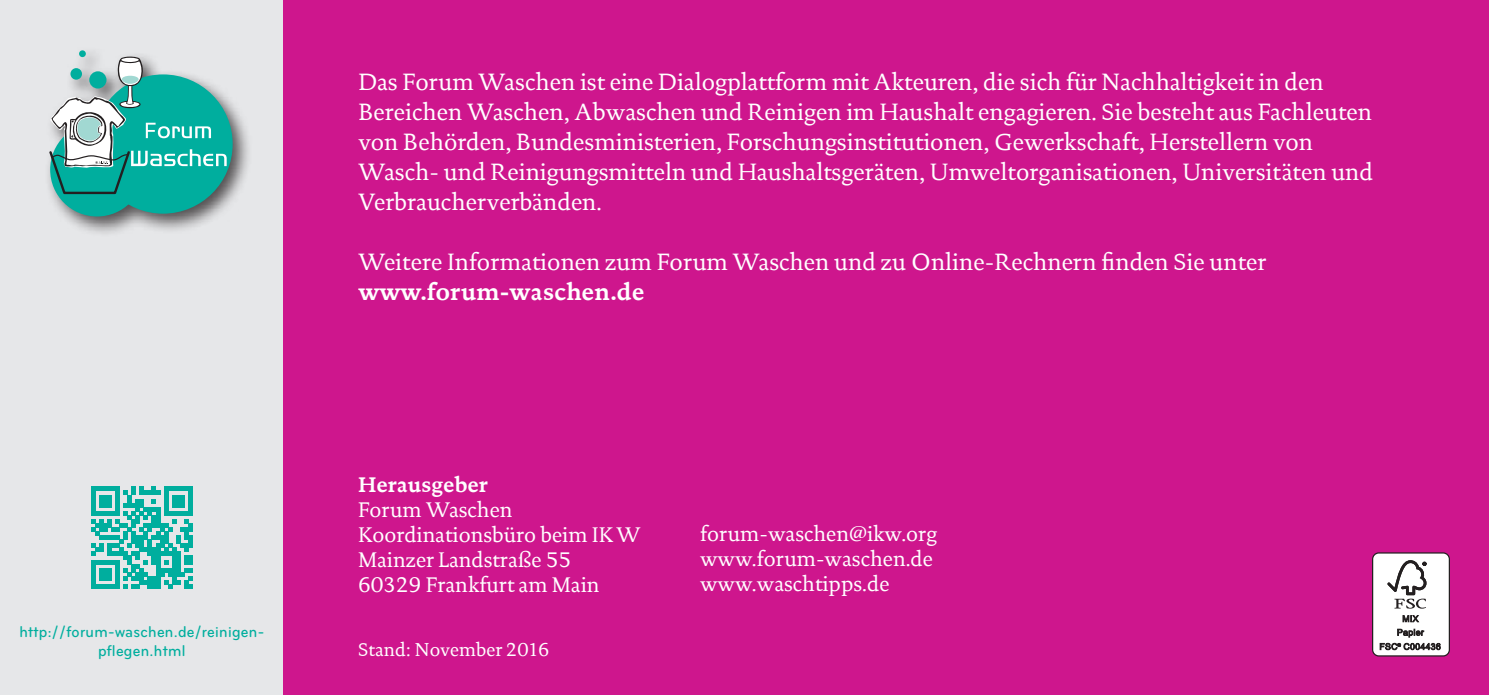
<style>
.page{position:relative;width:1489px;height:695px;background:#fff}
.page>*{position:absolute;margin:0;border:0;box-sizing:border-box;transform-origin:0 0}
.t1{font:23.75px/30px "Documenta Dtl";color:#fff}
.t2{font:700 23.75px "Documenta Dtl";color:#fff}
.t3{font:21.25px/25px "Documenta Dtl";color:#fff}
.t4{font:700 21.25px "Documenta Dtl";color:#fff}
.t5{font:18.75px "Documenta Dtl";color:#fff}
.t6{font:500 condensed 16.25px/19.5px "Bryant";letter-spacing:.02em;color:#00ae9e;text-align:center}
</style>
<div class="page">
<div style="left:0;top:0;width:284px;height:694px;background:#e6e7e9"></div>
<div style="left:44px;top:45px;width:209px;height:192px;background:#231f20;opacity:.75"></div>
<div style="left:93px;top:74px;width:140px;height:140px;background:#00ae9e;border-radius:50%"></div>
<div style="left:50px;top:123px;width:94px;height:93px;background:#00ae9e;border-radius:50%"></div>
<div style="left:79px;top:50px;width:7px;height:7px;background:#00ae9e;border-radius:50%"></div>
<svg style="left:47px;top:57px;width:180px;height:138px"></svg>
<div style="left:283px;top:0;width:1205px;height:694px;background:#ce168d"></div>
<div style="left:1372px;top:553px;width:77px;height:102px;background:#fff;border-radius:6px"></div>
<div style="left:1371px;top:552px;width:78px;height:104px;border:1px solid #231f20;border-radius:6px"></div>
<svg style="left:1387px;top:560px;width:39px;height:48px"></svg>
<svg style="left:1402px;top:615px;width:16px;height:7px"></svg>
<svg style="left:1397px;top:628px;width:27px;height:9px"></svg>
<svg style="left:1379px;top:643px;width:61px;height:7px"></svg>
<svg style="left:91px;top:486px;width:101px;height:102px"></svg>
<p class="t6" style="left:19px;top:621px;width:246px">http://forum-waschen.de/reinigen&shy;pflegen.html</p>
<p class="t1" style="left:358px;top:67px;width:1016px">Das Forum Waschen ist eine Dialogplattform mit Akteuren, die sich für Nachhaltigkeit in den Bereichen Waschen, Abwaschen und Reinigen im Haushalt engagieren. Sie besteht aus Fachleuten von Behörden, Bundesministerien, Forschungsinstitutionen, Gewerkschaft, Herstellern von Wasch- und Reinigungsmitteln und Haushaltsgeräten, Umweltorganisationen, Universitäten und Verbraucherverbänden.</p>
<p class="t1" style="left:358px;top:247px;width:909px">Weitere Informationen zum Forum Waschen und zu Online-Rechnern finden Sie unter</p>
<p class="t2" style="left:358px;top:278px;width:287px">www.forum-waschen.de</p>
<p class="t4" style="left:358px;top:471px;width:131px">Herausgeber</p>
<p class="t3" style="left:358px;top:497px;width:284px">Forum Waschen<br>Koordinationsbüro beim IK W<br>Mainzer Landstraße 55<br>60329 Frankfurt am Main</p>
<p class="t5" style="left:358px;top:638px;width:193px">Stand: November 2016</p>
<p class="t3" style="left:700px;top:521px;width:238px">forum-waschen@ikw.org www.forum-waschen.de www.waschtipps.de</p>
</div>
